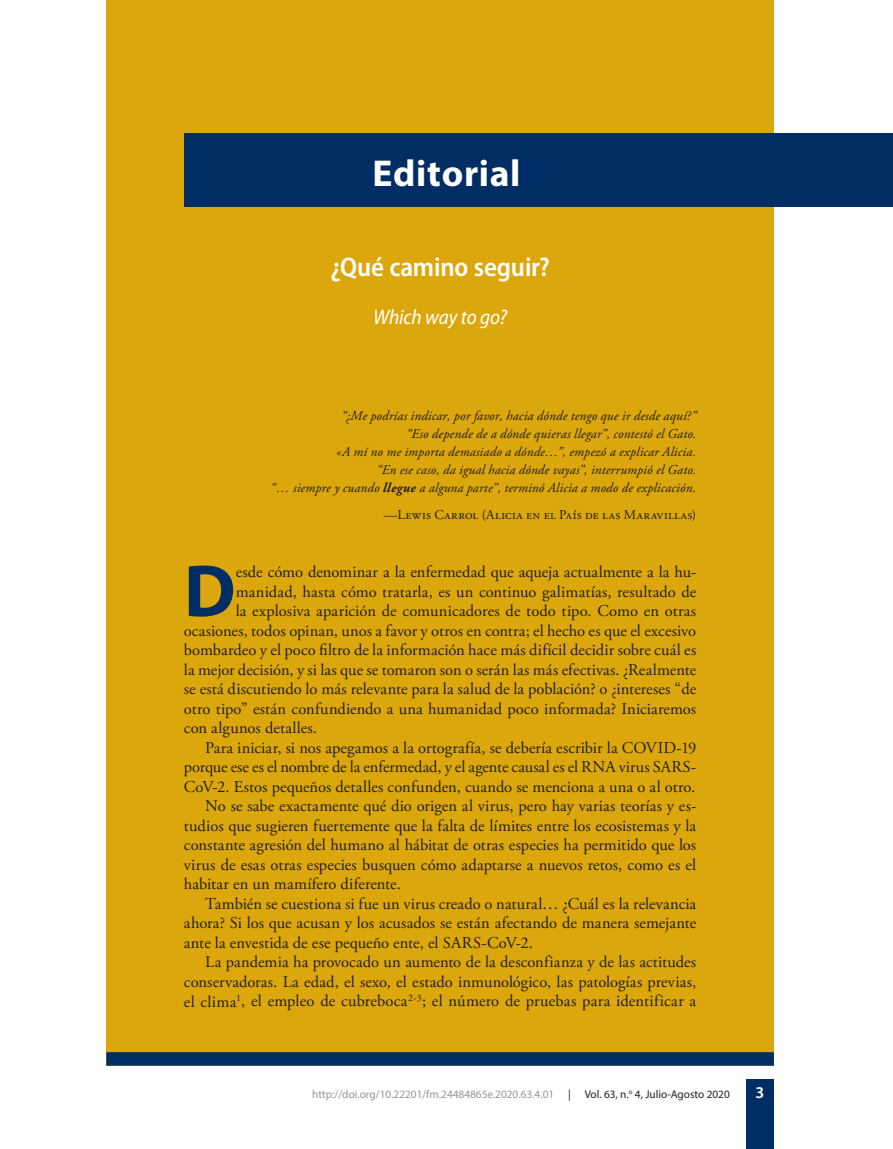
<style>
.page{position:relative;width:893px;height:1149px;background:#fff}
.page>*{position:absolute;margin:0;border:0;box-sizing:border-box;transform-origin:0 0}
.t1{font:700 74.4px "Myriad Pro";color:#002e64}
.t2{font:700 37.5px "Myriad Pro";letter-spacing:.02em;color:#fff}
.t3{font:600 semi-condensed 27px "Myriad Pro";letter-spacing:-.005em;color:#fff}
.t4{font:italic semi-condensed 21px "Myriad Pro";letter-spacing:-.01em;color:#fff}
.t5{font:16.5px "Adobe Garamond Pro";color:#231f20}
.t6{font:600 16.5px "Myriad Pro";color:#fff}
.t7{font:italic 13.5px/18px "Adobe Garamond Pro";letter-spacing:.01em;color:#231f20;text-align:right}
.t8{font:13.5px "Adobe Garamond Pro";letter-spacing:.03em;color:#231f20}
.t9{font:11.25px "Myriad Pro";color:#939598}
.t10{font:11.25px "Myriad Pro";color:#231f20}
.s1{font-weight:700}
</style>
<div class="page">
<div style="left:746px;top:1079px;width:28px;height:69px;background:#002e64"></div>
<div style="left:106px;top:0;width:668px;height:1065px;background:#dba70c"></div>
<div style="left:184px;top:133px;width:709px;height:74px;background:#002e64"></div>
<div style="left:106px;top:1051px;width:668px;height:14px;background:#002e64"></div>
<h2 class="t2" style="left:372px;top:148px;width:150px">Editorial</h2>
<h3 class="t3" style="left:330px;top:252px;width:221px">¿Qué camino seguir?</h3>
<p class="t4" style="left:373px;top:305px;width:135px">Which way to go?</p>
<p class="t7" style="left:271px;top:407px;width:427px">“¿Me podrías indicar, por favor, hacia dónde tengo que ir desde aquí?”<br>“Eso depende de a dónde quieras llegar”, contestó el Gato.<br>«A mí no me importa demasiado a dónde…”, empezó a explicar Alicia.<br>“En ese caso, da igual hacia dónde vayas”, interrumpió el Gato.<br>“… siempre y cuando <span class="s1">llegue</span> a alguna parte”, terminó Alicia a modo de explicación.</p>
<p class="t8" style="left:384px;top:506px;width:314px">—Lewis Carrol (Alicia en el País de las Maravillas)</p>
<h1 class="t1" style="left:184px;top:542px;width:53px">D</h1>
<p class="t5" style="left:236px;top:561px;width:462px">esde cómo denominar a la enfermedad que aqueja actualmente a la hu-</p>
<p class="t5" style="left:236px;top:581px;width:462px">manidad, hasta cómo tratarla, es un continuo galimatías, resultado de</p>
<p class="t5" style="left:236px;top:600px;width:462px">la explosiva aparición de comunicadores de todo tipo. Como en otras</p>
<p class="t5" style="left:184px;top:620px;width:514px">ocasiones, todos opinan, unos a favor y otros en contra; el hecho es que el excesivo</p>
<p class="t5" style="left:184px;top:639px;width:514px">bombardeo y el poco filtro de la información hace más difícil decidir sobre cuál es</p>
<p class="t5" style="left:184px;top:659px;width:514px">la mejor decisión, y si las que se tomaron son o serán las más efectivas. ¿Realmente</p>
<p class="t5" style="left:184px;top:678px;width:514px">se está discutiendo lo más relevante para la salud de la población? o ¿intereses “de</p>
<p class="t5" style="left:184px;top:698px;width:514px">otro tipo” están confundiendo a una humanidad poco informada? Iniciaremos</p>
<p class="t5" style="left:184px;top:717px;width:135px">con algunos detalles.</p>
<p class="t5" style="left:205px;top:737px;width:493px">Para iniciar, si nos apegamos a la ortografía, se debería escribir la COVID-19</p>
<p class="t5" style="left:184px;top:756px;width:514px">porque ese es el nombre de la enfermedad, y el agente causal es el RNA virus SARS-</p>
<p class="t5" style="left:184px;top:776px;width:513px">CoV-2. Estos pequeños detalles confunden, cuando se menciona a una o al otro.</p>
<p class="t5" style="left:205px;top:795px;width:493px">No se sabe exactamente qué dio origen al virus, pero hay varias teorías y es-</p>
<p class="t5" style="left:184px;top:815px;width:514px">tudios que sugieren fuertemente que la falta de límites entre los ecosistemas y la</p>
<p class="t5" style="left:184px;top:835px;width:514px">constante agresión del humano al hábitat de otras especies ha permitido que los</p>
<p class="t5" style="left:184px;top:854px;width:514px">virus de esas otras especies busquen cómo adaptarse a nuevos retos, como es el</p>
<p class="t5" style="left:184px;top:874px;width:218px">habitar en un mamífero diferente.</p>
<p class="t5" style="left:205px;top:893px;width:493px">También se cuestiona si fue un virus creado o natural… ¿Cuál es la relevancia</p>
<p class="t5" style="left:184px;top:913px;width:514px">ahora? Si los que acusan y los acusados se están afectando de manera semejante</p>
<p class="t5" style="left:184px;top:932px;width:351px">ante la envestida de ese pequeño ente, el SARS-CoV-2.</p>
<p class="t5" style="left:205px;top:952px;width:493px">La pandemia ha provocado un aumento de la desconfianza y de las actitudes</p>
<p class="t5" style="left:184px;top:971px;width:514px">conservadoras. La edad, el sexo, el estado inmunológico, las patologías previas,</p>
<p class="t5" style="left:184px;top:990px;width:514px">el clima<sup>1</sup>, el empleo de cubreboca<sup>2-3</sup>; el número de pruebas para identificar a</p>
<p class="t9" style="left:312px;top:1086px;width:243px">http://doi.org/10.22201/fm.24484865e.2020.63.4.01</p>
<p class="t10" style="left:568px;top:1086px;width:163px">| Vol. 63, n.<sup>o</sup> 4, Julio-Agosto 2020</p>
<p class="t6" style="left:755px;top:1081px;width:10px">3</p>
</div>
